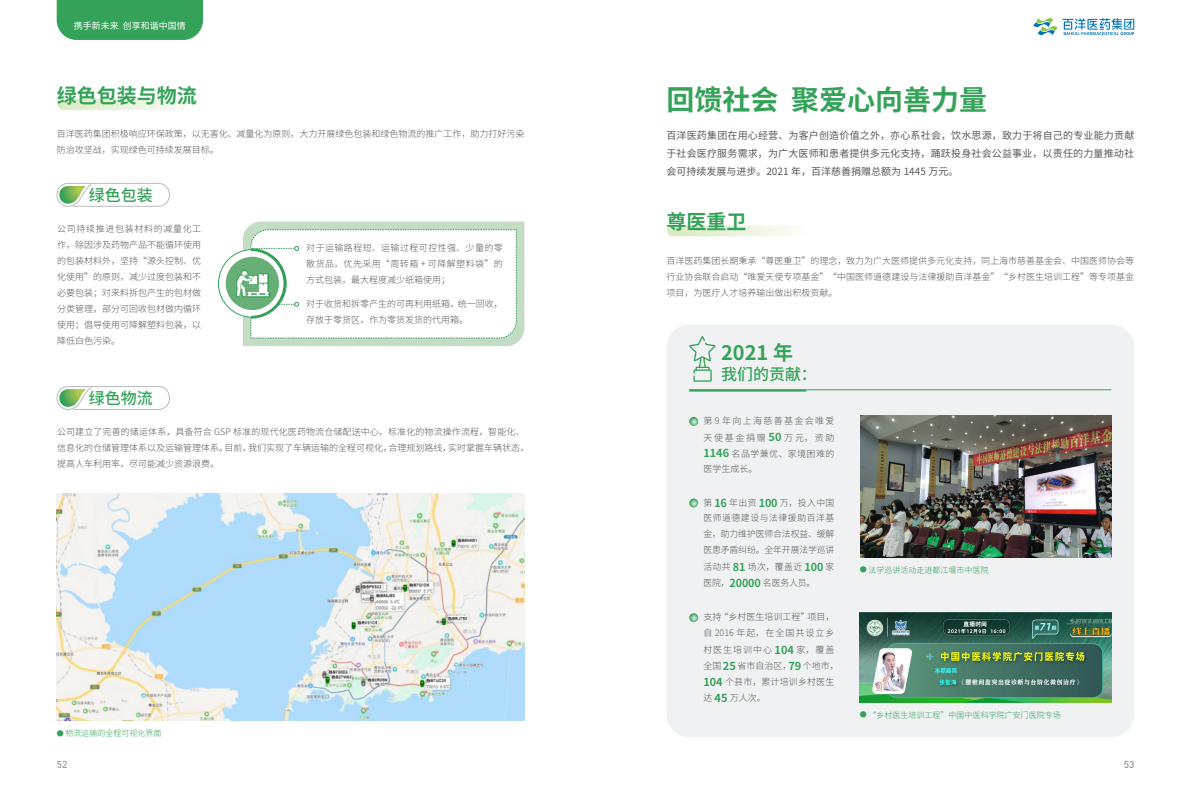
<style>
.page{position:relative;width:1191px;height:808px;background:#fff}
.page>*{position:absolute;margin:0;border:0;box-sizing:border-box;transform-origin:0 0}
._1_1{font:700 28px "Source Han Sans CN";color:#35a25a}
._1_1_1{font:700 20px "Source Han Sans CN";color:#35a25a}
._1_1_1_1{font:700 20px "Source Han Sans CN";color:#35a25a}
._1_1_1_1-2{font:500 16px "Source Han Sans CN";color:#35a25a}
.导语{font:10px/18px "Source Han Sans CN";color:#57585a;text-align:justify}
.t1{font:500 10px "DIN";color:#939598}
.正文{font:300 9px/16px "Source Han Sans CN";color:#57585a}
.正文-2{font:300 9px/15px "Source Han Sans CN";letter-spacing:.065em;color:#57585a}
.正文-3{font:300 9px/16px "Source Han Sans CN";letter-spacing:.02em;color:#57585a}
.正文-4{font:300 9px/17px "Source Han Sans CN";letter-spacing:.145em;color:#57585a}
.正文-5{font:300 9px/15px "Source Han Sans CN";letter-spacing:.045em;color:#57585a}
.t2{font:9px "Source Han Sans CN";color:#fff}
.图注{font:300 8px "Source Han Sans CN";color:#35a25a}
.s1{font-size:7px}
.s2{font-weight:700;font-size:11px;color:#35a25a}
</style>
<div class="page">
<div style="left:666px;top:325px;width:468px;height:412px;background:#edeeef;border-radius:23px"></div>
<svg style="left:667px;top:225px;width:158px;height:11px"></svg>
<img style="left:860px;top:416px;width:251px;height:141px">
<img style="left:860px;top:612px;width:251px;height:90px">
<svg style="left:689px;top:336px;width:26px;height:46px"></svg>
<hr style="left:689px;top:390px;width:117px;height:2px;background:#35a25a">
<hr style="left:689px;top:389px;width:422px;height:1px;background:#35a25a">
<svg style="left:689px;top:417px;width:9px;height:9px"></svg>
<svg style="left:689px;top:498px;width:9px;height:9px"></svg>
<svg style="left:689px;top:613px;width:9px;height:9px"></svg>
<svg style="left:57px;top:99px;width:158px;height:11px"></svg>
<svg style="left:56px;top:183px;width:114px;height:24px"></svg>
<svg style="left:56px;top:386px;width:114px;height:24px"></svg>
<img style="left:57px;top:493px;width:467px;height:228px">
<svg style="left:218px;top:250px;width:68px;height:67px"></svg>
<div style="left:226px;top:257px;width:53px;height:53px;background:#68af77;border-radius:50%"></div>
<svg style="left:236px;top:222px;width:288px;height:124px"></svg>
<div style="left:57px;top:0;width:146px;height:40px;background:#35a25a"></div>
<svg style="left:1033px;top:18px;width:101px;height:18px"></svg>
<p class="t2" style="left:74px;top:21px;width:114px">携手新未来 创享和谐中国情</p>
<p class="_1_1_1" style="left:57px;top:84px;width:141px">绿色包装与物流</p>
<p class="正文" style="left:57px;top:126px;width:469px">百洋医药集团积极响应环保政策，以无害化、减量化为原则，大力开展绿色包装和绿色物流的推广工作，助力打好污染防治攻坚战，实现绿色可持续发展目标。</p>
<p class="_1_1_1_1-2" style="left:89px;top:186px;width:65px">绿色包装</p>
<p class="正文" style="left:57px;top:220px;width:146px;text-align:justify">公司持续推进包装材料的减量化工作，除因涉及药物产品不能循环使用的包装材料外，坚持“源头控制、优化使用”的原则，减少过度包装和不必要包装；对来料拆包产生的包材做分类管理，部分可回收包材做内循环使用；倡导使用可降解塑料包装，以降低白色污染。</p>
<p class="_1_1_1_1-2" style="left:89px;top:389px;width:65px">绿色物流</p>
<p class="正文" style="left:306px;top:239px;width:198px;text-align:justify">对于运输路程短、运输过程可控性强、少量的零散货品，优先采用“周转箱 + 可降解塑料袋”的方式包装，最大程度减少纸箱使用；</p>
<p class="正文" style="left:306px;top:296px;width:198px">对于收货和拆零产生的可再利用纸箱，统一回收，存放于零货区，作为零货发货的代用箱。</p>
<p class="正文" style="left:57px;top:424px;width:473px">公司建立了完善的储运体系，具备符合 GSP 标准的现代化医药物流仓储配送中心，标准化的物流操作流程，智能化、信息化的仓储管理体系以及运输管理体系。目前，我们实现了车辆运输的全程可视化，合理规划路线，实时掌握车辆状态，提高人车利用率，尽可能减少资源浪费。</p>
<p class="图注" style="left:57px;top:729px;width:106px"><span class="s1">●</span> 物流运输的全程可视化界面</p>
<p class="_1_1" style="left:666px;top:84px;width:322px">回馈社会 聚爱心向善力量</p>
<p class="导语" style="left:666px;top:126px;width:469px">百洋医药集团在用心经营、为客户创造价值之外，亦心系社会，饮水思源，致力于将自己的专业能力贡献于社会医疗服务需求，为广大医师和患者提供多元化支持，踊跃投身社会公益事业，以责任的力量推动社会可持续发展与进步。2021 年，百洋慈善捐赠总额为 1445 万元。</p>
<p class="_1_1_1" style="left:666px;top:211px;width:81px">尊医重卫</p>
<p class="正文" style="left:666px;top:252px;width:469px;text-align:justify">百洋医药集团长期秉承“尊医重卫”的理念，致力为广大医师提供多元化支持，同上海市慈善基金会、中国医师协会等行业协会联合启动“唯爱天使专项基金”“中国医师道德建设与法律援助百洋基金”“乡村医生培训工程”等专项基金项目，为医疗人才培养输出做出积极贡献。</p>
<p class="_1_1_1_1" style="left:721px;top:341px;width:74px">2021 年</p>
<p class="_1_1_1_1-2" style="left:721px;top:365px;width:97px">我们的贡献：</p>
<p class="正文-4" style="left:703px;top:412px;width:133px">第 9 年向上海慈善基金会唯爱天使基金捐赠<span class="s2">50</span>万元，资助</p>
<p class="正文-5" style="left:703px;top:446px;width:133px"><span class="s2">1146</span> 名品学兼优、家境困难的医学生成长。</p>
<p class="正文-2" style="left:703px;top:495px;width:133px">第 <span class="s2">16</span> 年出资 <span class="s2">100</span> 万，投入中国医师道德建设与法律援助百洋基</p>
<p class="正文" style="left:703px;top:526px;width:133px">金，助力维护医师合法权益、缓解医患矛盾纠纷。全年开展法学巡讲</p>
<p class="正文-3" style="left:703px;top:559px;width:133px">活动共 <span class="s2">81</span> 场次，覆盖近 <span class="s2">100</span> 家医院，<span class="s2">20000</span> 名医务人员。</p>
<p class="正文" style="left:703px;top:609px;width:133px">支持“乡村医生培训工程”项目，自 2016 年起，在全国共设立乡</p>
<p class="正文" style="left:703px;top:642px;width:137px">村医生培训中心 <span class="s2">104</span> 家，覆盖全国 <span class="s2">25</span> 省市自治区，<span class="s2">79</span> 个地市，<br><span class="s2">104</span> 个县市，累计培训乡村医生达 <span class="s2">45</span> 万人次。</p>
<p class="图注" style="left:860px;top:565px;width:130px"><span class="s1">●</span> 法学巡讲活动走进都江堰市中医院</p>
<p class="图注" style="left:860px;top:710px;width:202px"><span class="s1">●</span> “乡村医生培训工程”中国中医科学院广安门医院专场</p>
<p class="t1" style="left:57px;top:758px;width:12px">52</p>
<p class="t1" style="left:1123px;top:758px;width:12px">53</p>
</div>
